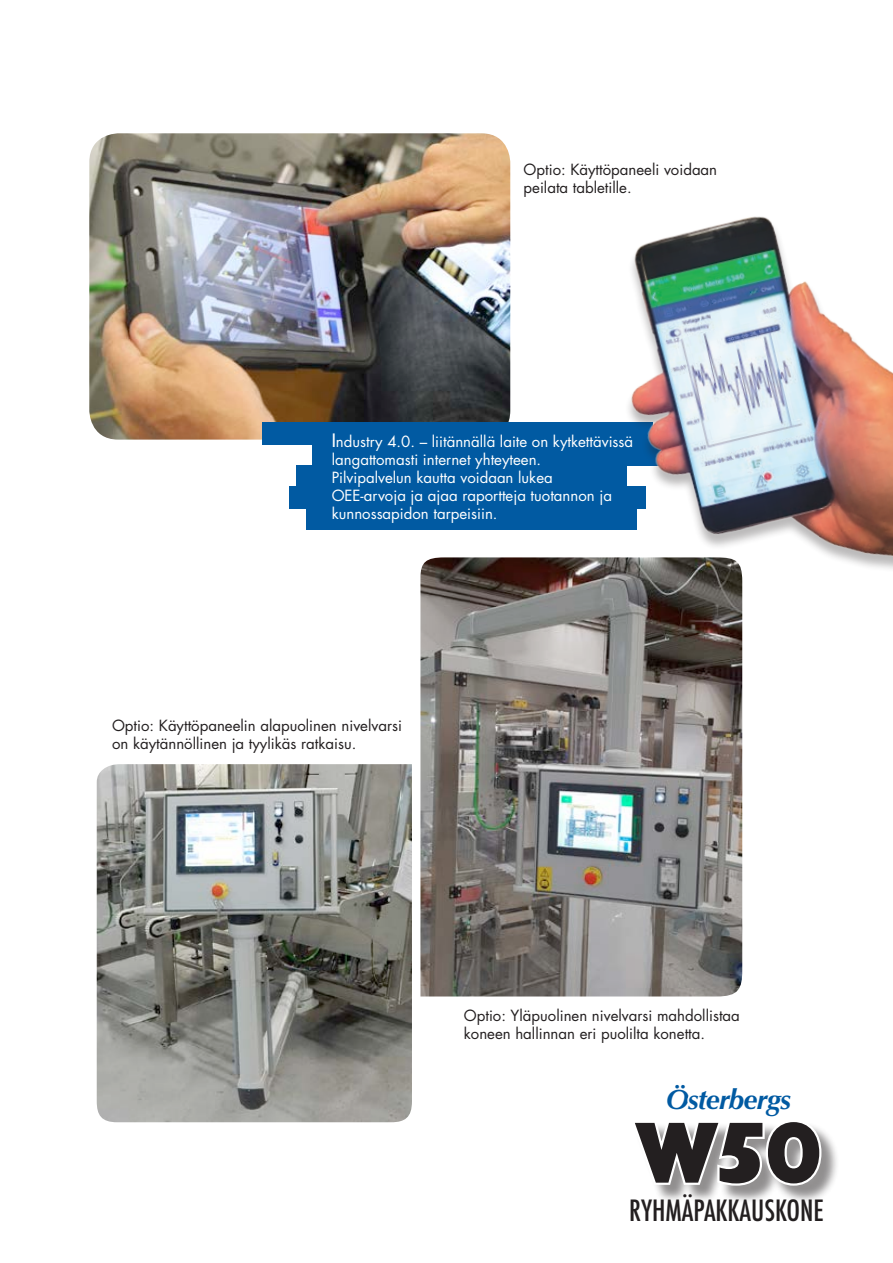
<style>
.page{position:relative;width:893px;height:1263px;background:#fff}
.page>*{position:absolute;margin:0;border:0;box-sizing:border-box;transform-origin:0 0}
.t1{font:800 87.6px "Gill Sans Std";color:#231f20}
.t2{font:500 condensed 28.5px "Futura";color:#231f20}
.t3{font:italic 700 27.9px "Optima";letter-spacing:-.03em;color:#015aa2}
.t4{font:15px/18px "Futura Std";color:#231f20}
.t5{font:15px/18px "Futura Std";color:#fff}
.s1{font-weight:500;font-size:18px}
</style>
<div class="page">
<img style="left:89px;top:133px;width:421px;height:307px">
<img style="left:97px;top:764px;width:315px;height:358px">
<img style="left:420px;top:557px;width:322px;height:439px">
<div style="left:262px;top:422px;width:391px;height:23px;background:#015aa2"></div>
<div style="left:296px;top:465px;width:331px;height:23px;background:#015aa2"></div>
<div style="left:289px;top:486px;width:356px;height:23px;background:#015aa2"></div>
<div style="left:306px;top:508px;width:331px;height:22px;background:#015aa2"></div>
<div style="left:313px;top:443px;width:356px;height:23px;background:#015aa2"></div>
<img style="left:582px;top:216px;width:311px;height:398px">
<div style="left:635px;top:1121px;width:205px;height:83px;background:#231f20;opacity:.5"></div>
<svg style="left:635px;top:1121px;width:189px;height:67px"></svg>
<p class="t4" style="left:524px;top:160px;width:195px">Optio: Käyttöpaneeli voidaan peilata tabletille.</p>
<p class="t5" style="left:332px;top:432px;width:303px"><span class="s1">I</span>ndustry 4.0. – liitännällä laite on kytkettävissä langattomasti internet yhteyteen.<br>Pilvipalvelun kautta voidaan lukea<br>OEE-arvoja ja ajaa raportteja tuotannon ja kunnossapidon tarpeisiin.</p>
<p class="t4" style="left:112px;top:717px;width:291px">Optio: Käyttöpaneelin alapuolinen nivelvarsi on käytännöllinen ja tyylikäs ratkaisu.</p>
<p class="t4" style="left:464px;top:1006px;width:278px">Optio: Yläpuolinen nivelvarsi mahdollistaa koneen hallinnan eri puolilta konetta.</p>
<h3 class="t3" style="left:666px;top:1083px;width:127px">Österbergs</h3>
<h1 class="t1" style="left:634px;top:1102px;width:191px">W50</h1>
<h2 class="t2" style="left:629px;top:1192px;width:25px">RYHMÄPAKKAUSKONE</h2>
</div>
